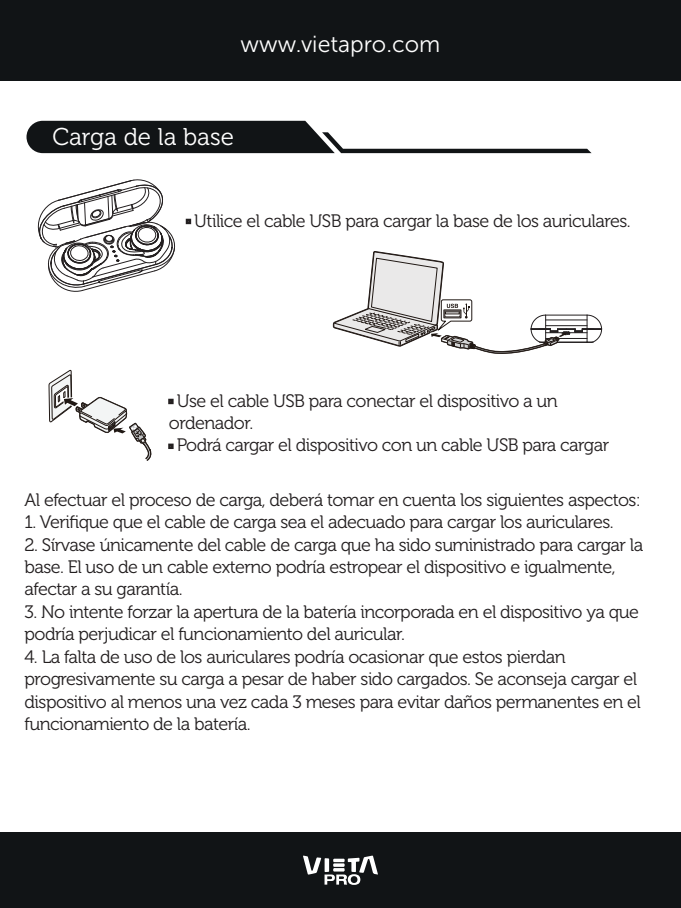
<style>
.page{position:relative;width:681px;height:908px;background:#fff}
.page>*{position:absolute;margin:0;border:0;box-sizing:border-box;transform-origin:0 0}
.t1{font:24.4px "Museo 300";color:#fff}
.t2{font:23.2px "Museo Sans 300";color:#fff}
.t3{font:18px/22.4px "Museo 300";letter-spacing:-.03em;color:#231f20}
</style>
<div class="page">
<div style="left:0;top:0;width:680px;height:81px;background:#111416"></div>
<div style="left:0;top:832px;width:680px;height:75px;background:#111416"></div>
<svg style="left:26px;top:121px;width:565px;height:32px"></svg>
<svg style="left:186px;top:219px;width:5px;height:5px"></svg>
<svg style="left:168px;top:398px;width:5px;height:6px"></svg>
<svg style="left:168px;top:443px;width:5px;height:6px"></svg>
<svg style="left:37px;top:179px;width:139px;height:113px"></svg>
<svg style="left:332px;top:251px;width:270px;height:103px"></svg>
<svg style="left:48px;top:369px;width:103px;height:92px"></svg>
<svg style="left:303px;top:855px;width:75px;height:29px"></svg>
<svg style="left:347px;top:873px;width:13px;height:11px"></svg>
<p class="t2" style="left:240px;top:31px;width:201px">www.vietapro.com</p>
<h1 class="t1" style="left:52px;top:123px;width:183px">Carga de la base</h1>
<p class="t3" style="left:186px;top:209px;width:445px">· Utilice el cable USB para cargar la base de los auriculares.</p>
<p class="t3" style="left:169px;top:389px;width:441px">· Use el cable USB para conectar el dispositivo a un ordenador.<br>· Podrá cargar el dispositivo con un cable USB para cargar</p>
<p class="t3" style="left:25px;top:488px;width:617px">Al efectuar el proceso de carga, deberá tomar en cuenta los siguientes aspectos:</p>
<p class="t3" style="left:25px;top:511px;width:590px">1. Verifique que el cable de carga sea el adecuado para cargar los auriculares.</p>
<p class="t3" style="left:25px;top:533px;width:620px">2. Sírvase únicamente del cable de carga que ha sido suministrado para cargar la base. El uso de un cable externo podría estropear el dispositivo e igualmente, afectar a su garantía.</p>
<p class="t3" style="left:25px;top:600px;width:615px">3. No intente forzar la apertura de la batería incorporada en el dispositivo ya que podría perjudicar el funcionamiento del auricular.</p>
<p class="t3" style="left:25px;top:645px;width:617px">4. La falta de uso de los auriculares podría ocasionar que estos pierdan progresivamente su carga a pesar de haber sido cargados. Se aconseja cargar el dispositivo al menos una vez cada 3 meses para evitar daños permanentes en el funcionamiento de la batería.</p>
</div>
